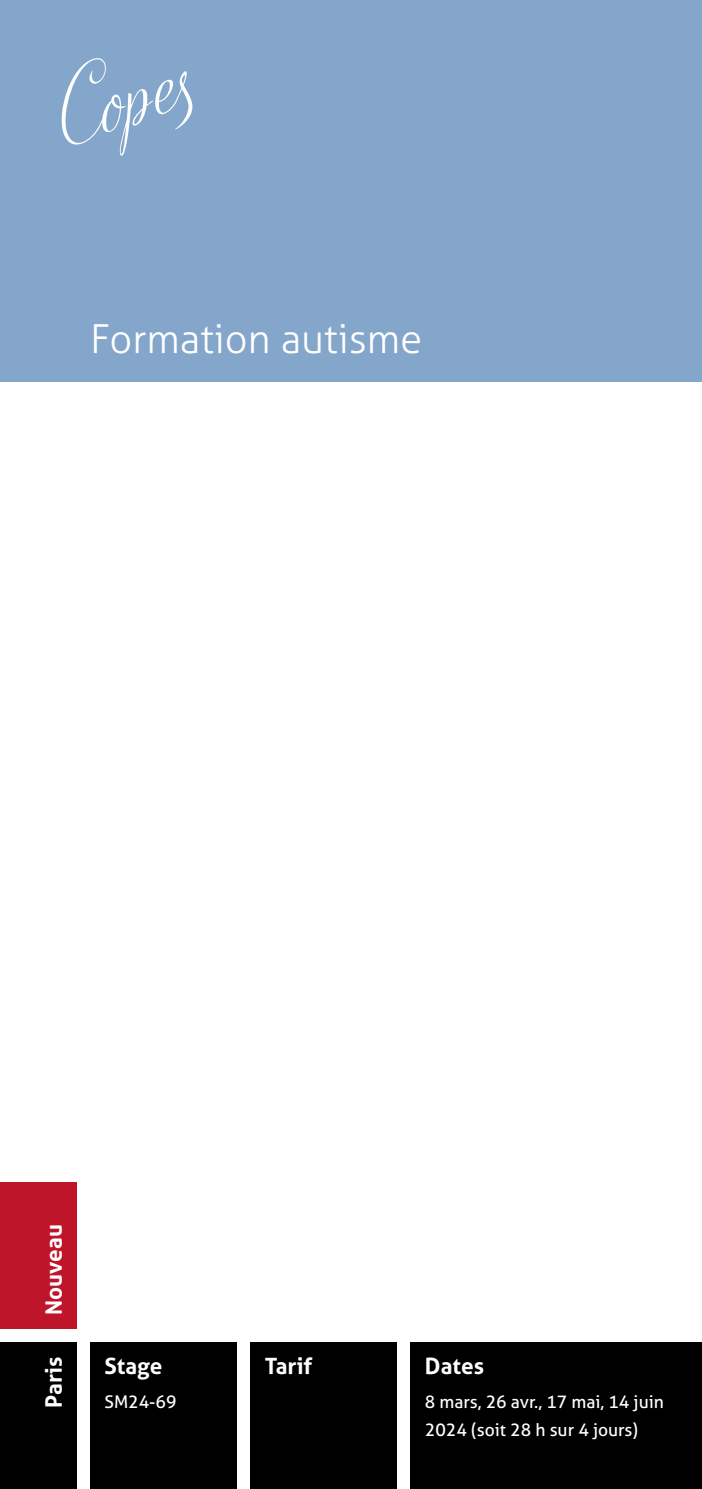
<style>
.page{position:relative;width:702px;height:1489px;background:#fff}
.page>*{position:absolute;margin:0;border:0;box-sizing:border-box;transform-origin:0 0}
.t1{font:300 40px "Aller";color:#fff}
.t2{font:700 22.5px "Aller";color:#fff}
.t3{font:17.5px/27.5px "Aller";color:#fff}
</style>
<div class="page">
<div style="left:0;top:0;width:702px;height:381px;background:#84a6ca"></div>
<svg style="left:61px;top:58px;width:132px;height:98px"></svg>
<div style="left:0;top:1182px;width:76px;height:146px;background:#be152b"></div>
<div style="left:0;top:1342px;width:76px;height:146px;background:#000"></div>
<div style="left:90px;top:1342px;width:146px;height:146px;background:#000"></div>
<div style="left:250px;top:1342px;width:146px;height:146px;background:#000"></div>
<div style="left:411px;top:1342px;width:291px;height:146px;background:#000"></div>
<h1 class="t1" style="left:90px;top:315px;width:333px">Formation autisme</h1>
<p class="t2" style="left:40px;top:1314px;width:91px;rotate:-90deg">Nouveau</p>
<p class="t2" style="left:40px;top:1407px;width:52px;rotate:-90deg">Paris</p>
<p class="t2" style="left:104px;top:1351px;width:59px">Stage</p>
<p class="t3" style="left:104px;top:1388px;width:74px">SM24-69</p>
<p class="t2" style="left:265px;top:1351px;width:49px">Tarif</p>
<p class="t2" style="left:425px;top:1351px;width:61px">Dates</p>
<p class="t3" style="left:425px;top:1388px;width:240px">8 mars, 26 avr., 17 mai, 14 juin<br>2024 (soit 28 h sur 4 jours)</p>
</div>
